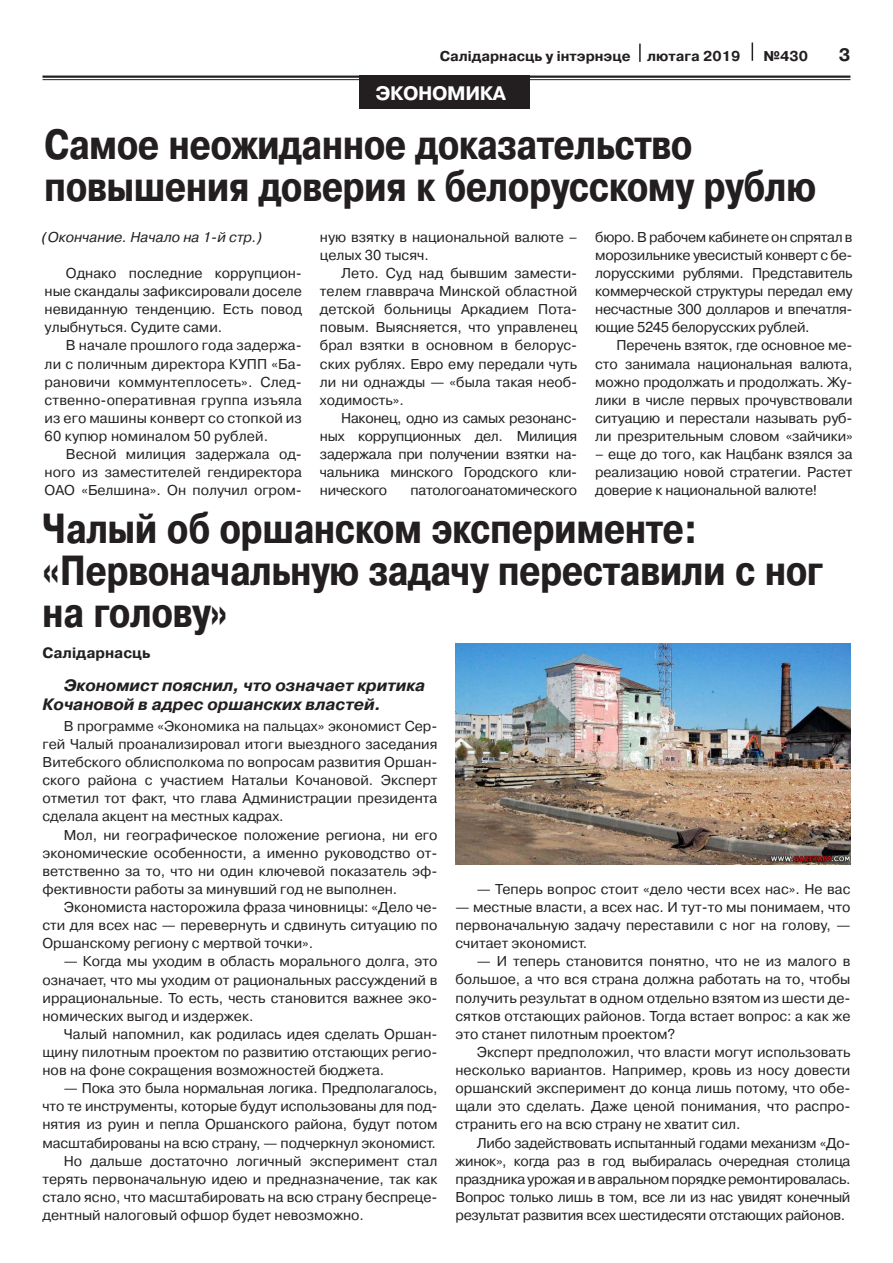
<style>
.page{position:relative;width:893px;height:1263px;background:#fff}
.page>*{position:absolute;margin:0;border:0;box-sizing:border-box;transform-origin:0 0}
.t1{font:700 42px/42px "Pragmatica Cond C";color:#231f20}
.t2{font:700 19.5px "Pragmatica C";letter-spacing:-.02em;color:#fff}
.t3{font:700 19.5px "Pragmatica C";color:#fff}
.t4{font:700 18px "Pragmatica C";color:#231f20}
.t5{font:italic 700 16.5px/19.5px "Pragmatica C";color:#231f20}
.t6{font:700 15px "Pragmatica C";color:#231f20}
.t7{font:14.25px/18.1px "Pragmatica C";color:#231f20;text-align:justify}
.t8{font:700 14.25px "Pragmatica C";color:#231f20}
.t9{font:italic 14.25px "Pragmatica C";color:#231f20}
.t10{font:14.25px "Pragmatica C";letter-spacing:-.02em;color:#231f20}
</style>
<div class="page">
<hr style="left:43px;top:76px;width:807px;height:2px;background:#231f20">
<hr style="left:43px;top:79px;width:807px;height:1px;background:#231f20">
<div style="left:368px;top:76px;width:162px;height:33px;background:#231f20"></div>
<svg style="left:639px;top:44px;width:2px;height:18px"></svg>
<svg style="left:752px;top:43px;width:1px;height:18px"></svg>
<div style="left:360px;top:76px;width:162px;height:33px;background:#231f20"></div>
<img style="left:455px;top:643px;width:395px;height:221px">
<p class="t8" style="left:440px;top:48px;width:302px">Салiдарнасць у iнтэрнэце лютага 2019</p>
<p class="t8" style="left:764px;top:48px;width:46px">№430</p>
<p class="t4" style="left:839px;top:44px;width:13px">3</p>
<h2 class="t2" style="left:375px;top:82px;width:132px">ЭКОНОМИКА</h2>
<h2 class="t3" style="left:388px;top:82px;width:122px">ОБЩЕСТВО</h2>
<h1 class="t1" style="left:45px;top:124px;width:773px">Самое неожиданное доказательство повышения доверия к белорусскому рублю</h1>
<p class="t9" style="left:43px;top:229px;width:221px">(Окончание. Начало на 1-й стр.)</p>
<p class="t7" style="left:45px;top:264px;width:259px;text-indent:21px">Однако последние коррупцион&shy;ные скандалы зафиксировали доселе невиданную тенденцию. Есть повод улыбнуться. Судите сами.</p>
<p class="t7" style="left:45px;top:337px;width:259px;text-indent:21px">В начале прошлого года задержа&shy;ли с поличным директора КУПП «Ба&shy;рановичи коммунтеплосеть». След&shy;ственно-оперативная группа изъяла из его машины конверт со стопкой из 60 купюр номиналом 50 рублей.</p>
<p class="t7" style="left:45px;top:445px;width:259px;text-indent:21px">Весной милиция задержала од&shy;ного из заместителей гендиректора ОАО «Белшина». Он получил огром-</p>
<p class="t7" style="left:320px;top:228px;width:259px">ную взятку в национальной валюте – целых 30 тысяч.</p>
<p class="t7" style="left:320px;top:264px;width:259px;text-indent:21px">Лето. Суд над бывшим замести&shy;телем главврача Минской областной детской больницы Аркадием Пота&shy;повым. Выясняется, что управленец брал взятки в основном в белорус&shy;ских рублях. Евро ему передали чуть ли ни однажды — «была такая необ&shy;ходимость».</p>
<p class="t7" style="left:320px;top:409px;width:259px;text-indent:21px">Наконец, одно из самых резонанс&shy;ных коррупционных дел. Милиция задержала при получении взятки на&shy;чальника минского Городского кли&shy;нического</p>
<p class="t10" style="left:410px;top:482px;width:168px">патологоанатомического</p>
<p class="t7" style="left:595px;top:228px;width:259px">бюро. В рабочем кабинете он спрятал в морозильнике увесистый конверт с бе&shy;лорусскими рублями. Представитель коммерческой структуры передал ему несчастные 300 долларов и впечатля&shy;ющие 5245 белорусских рублей.</p>
<p class="t7" style="left:595px;top:336px;width:259px;text-indent:21px">Перечень взяток, где основное ме&shy;сто занимала национальная валюта, можно продолжать и продолжать. Жу&shy;лики в числе первых прочувствовали ситуацию и перестали называть руб&shy;ли презрительным словом «зайчики»</p>
<p class="t7" style="left:595px;top:445px;width:259px">– еще до того, как Нацбанк взялся за реализацию новой стратегии. Растет доверие к национальной валюте!</p>
<h1 class="t1" style="left:43px;top:508px;width:782px">Чалый об оршанском эксперименте: «Первоначальную задачу переставили с ног на голову»</h1>
<p class="t6" style="left:43px;top:645px;width:109px">Салідарнасць</p>
<p class="t5" style="left:43px;top:675px;width:384px;text-indent:21px">Экономист пояснил, что означает критика<br>Кочановой в адрес оршанских властей.</p>
<p class="t7" style="left:43px;top:717px;width:396px;text-indent:21px">В программе «Экономика на пальцах» экономист Сер&shy;гей Чалый проанализировал итоги выездного заседания Витебского облисполкома по вопросам развития Оршан&shy;ского района с участием Натальи Кочановой. Эксперт отметил тот факт, что глава Администрации президента сделала акцент на местных кадрах.</p>
<p class="t7" style="left:43px;top:826px;width:396px;text-indent:21px">Мол, ни географическое положение региона, ни его экономические особенности, а именно руководство от&shy;ветственно за то, что ни один ключевой показатель эф&shy;фективности работы за минувший год не выполнен.</p>
<p class="t7" style="left:43px;top:898px;width:396px;text-indent:21px">Экономиста насторожила фраза чиновницы: «Дело че&shy;сти для всех нас — перевернуть и сдвинуть ситуацию по Оршанскому региону с мертвой точки».</p>
<p class="t7" style="left:43px;top:952px;width:396px;text-indent:21px">— Когда мы уходим в область морального долга, это означает, что мы уходим от рациональных рассуждений в иррациональные. То есть, честь становится важнее эко&shy;номических выгод и издержек.</p>
<p class="t7" style="left:43px;top:1025px;width:396px;text-indent:21px">Чалый напомнил, как родилась идея сделать Оршан&shy;щину пилотным проектом по развитию отстающих регио&shy;нов на фоне сокращения возможностей бюджета.</p>
<p class="t7" style="left:64px;top:1079px;width:375px">— Пока это была нормальная логика. Предполагалось,</p>
<p class="t7" style="left:43px;top:1097px;width:396px">что те инструменты, которые будут использованы для под-</p>
<p class="t7" style="left:43px;top:1115px;width:396px">нятия из руин и пепла Оршанского района, будут потом</p>
<p class="t7" style="left:43px;top:1134px;width:395px">масштабированы на всю страну, — подчеркнул экономист.</p>
<p class="t7" style="left:64px;top:1152px;width:375px">Но дальше достаточно логичный эксперимент стал</p>
<p class="t7" style="left:43px;top:1170px;width:396px">терять первоначальную идею и предназначение, так как</p>
<p class="t7" style="left:43px;top:1188px;width:396px">стало ясно, что масштабировать на всю страну беспреце-</p>
<p class="t7" style="left:43px;top:1206px;width:323px">дентный налоговый офшор будет невозможно.</p>
<p class="t7" style="left:477px;top:880px;width:375px">— Теперь вопрос стоит «дело чести всех нас». Не вас</p>
<p class="t7" style="left:455px;top:898px;width:396px">— местные власти, а всех нас. И тут-то мы понимаем, что первоначальную задачу переставили с ног на голову, — считает экономист.</p>
<p class="t7" style="left:455px;top:952px;width:396px;text-indent:21px">— И теперь становится понятно, что не из малого в большое, а что вся страна должна работать на то, чтобы получить результат в одном отдельно взятом из шести де&shy;сятков отстающих районов. Тогда встает вопрос: а как же это станет пилотным проектом?</p>
<p class="t7" style="left:455px;top:1043px;width:396px;text-indent:21px">Эксперт предположил, что власти могут использовать несколько вариантов. Например, кровь из носу довести оршанский эксперимент до конца лишь потому, что обе&shy;щали это сделать. Даже ценой понимания, что распро&shy;странить его на всю страну не хватит сил.</p>
<p class="t7" style="left:455px;top:1133px;width:396px;text-indent:21px">Либо задействовать испытанный годами механизм «До&shy;жинок», когда раз в год выбиралась очередная столица праздника урожая и в авральном порядке ремонтировалась.<br>Вопрос только лишь в том, все ли из нас увидят конечный результат развития всех шестидесяти отстающих районов.</p>
</div>
